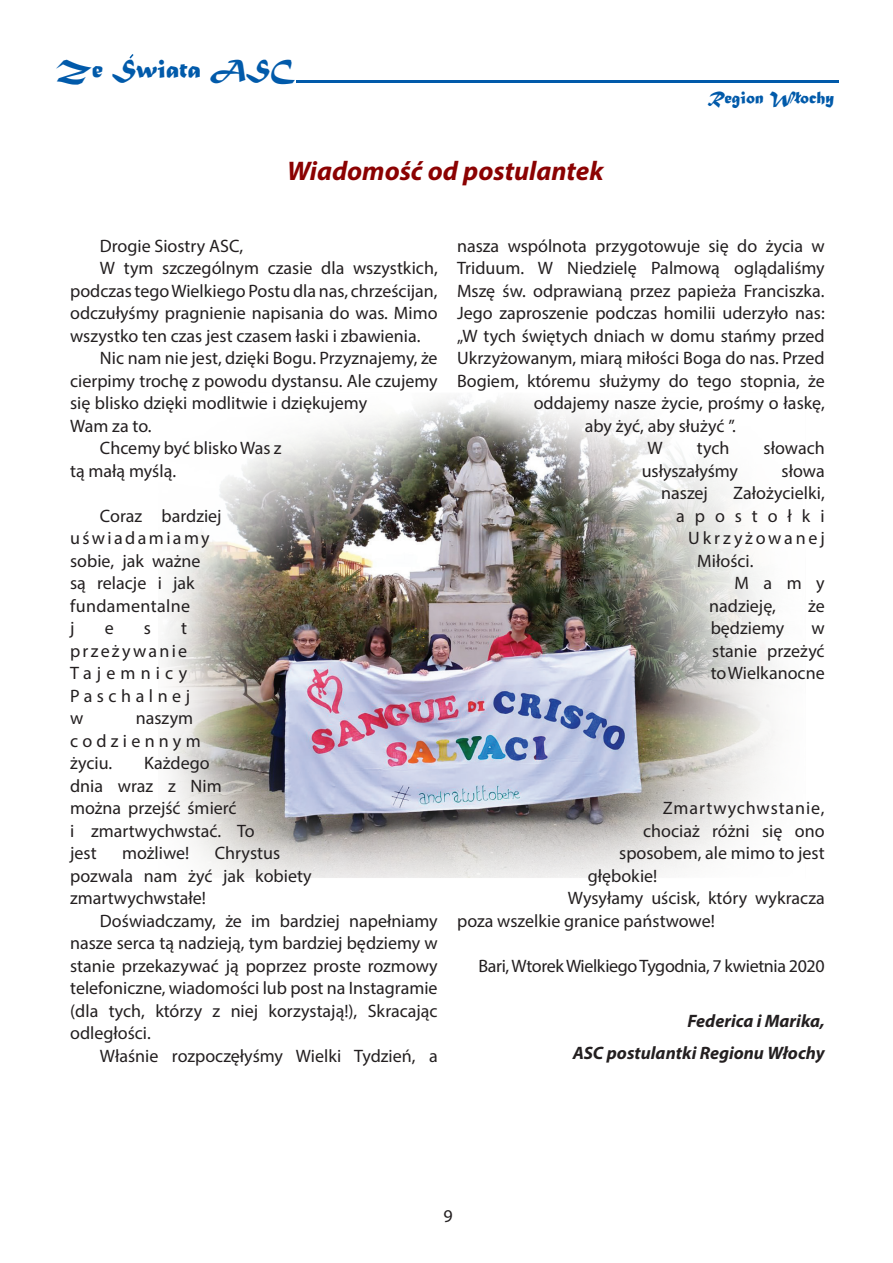
<style>
.page{position:relative;width:893px;height:1263px;background:#fff}
.page>*{position:absolute;margin:0;border:0;box-sizing:border-box;transform-origin:0 0}
.t1{font:italic 700 27px "Myriad Pro";color:#8b0202}
.t2{font:27px "Matura MT Script Capitals";color:#015aaa}
.t3{font:18px/22.5px "Myriad Pro";color:#231f20}
.t4{font:italic 700 18px/33px "Myriad Pro";color:#231f20;text-align:right}
.t5{font:18px "Myriad Pro";letter-spacing:-.02em;color:#231f20}
.t6{font:18px/22.5px "Myriad Pro";letter-spacing:.25em;color:#231f20}
.t7{font:18px/22.5px "Myriad Pro";letter-spacing:.125em;color:#231f20}
.t8{font:18px "Myriad Pro";letter-spacing:.05em;color:#231f20}
.t9{font:18px "Myriad Pro";letter-spacing:.155em;color:#231f20}
.t10{font:18px "Matura MT Script Capitals";color:#015aaa}
.t11{font:18px "Myriad Pro";letter-spacing:.55em;color:#231f20}
</style>
<div class="page">
<img style="left:164px;top:397px;width:612px;height:481px">
<svg style="left:297px;top:80px;width:542px;height:2px"></svg>
<svg style="left:129px;top:54px;width:5px;height:5px"></svg>
<svg style="left:794px;top:94px;width:8px;height:8px"></svg>
<h1 class="t2" style="left:56px;top:52px;width:240px">Ze Swiata ASC</h1>
<h1 class="t1" style="left:287px;top:154px;width:318px">Wiadomość od postulantek</h1>
<p class="t10" style="left:707px;top:86px;width:128px">Region Wlochy</p>
<p class="t3" style="left:100px;top:234px;width:145px">Drogie Siostry ASC,</p>
<p class="t3" style="left:100px;top:257px;width:339px">W tym szczególnym czasie dla wszystkich,</p>
<p class="t3" style="left:70px;top:279px;width:369px">podczas tego Wielkiego Postu dla nas, chrześcijan,</p>
<p class="t3" style="left:70px;top:302px;width:369px">odczułyśmy pragnienie napisania do was. Mimo</p>
<p class="t3" style="left:70px;top:324px;width:352px">wszystko ten czas jest czasem łaski i zbawienia.</p>
<p class="t3" style="left:100px;top:347px;width:339px">Nic nam nie jest, dzięki Bogu. Przyznajemy, że</p>
<p class="t3" style="left:70px;top:369px;width:369px">cierpimy trochę z powodu dystansu. Ale czujemy</p>
<p class="t3" style="left:70px;top:392px;width:299px">się blisko dzięki modlitwie i dziękujemy</p>
<p class="t3" style="left:70px;top:414px;width:83px">Wam za to.</p>
<p class="t3" style="left:100px;top:437px;width:183px">Chcemy być blisko Was z</p>
<p class="t3" style="left:70px;top:459px;width:107px">tą małą myślą.</p>
<p class="t3" style="left:70px;top:504px;width:153px;text-indent:30px">Coraz bardziej uświadamiamy sobie, jak ważne<br>są relacje i jak fundamentalne<br>j</p>
<p class="t6" style="left:70px;top:617px;width:121px;text-indent:111px">t przeżywanie<br>Tajemnicy<br>Paschalnej w</p>
<p class="t3" style="left:105px;top:617px;width:11px">e</p>
<p class="t3" style="left:144px;top:617px;width:9px">s</p>
<p class="t7" style="left:70px;top:707px;width:132px;text-indent:66px">naszym codziennym życiu.</p>
<p class="t3" style="left:70px;top:752px;width:186px;text-indent:74px">Każdego<br>dnia wraz z Nim można przejść śmierć<br>i zmartwychwstać. To jest</p>
<p class="t3" style="left:70px;top:842px;width:243px;text-indent:145px">Chrystus pozwala nam żyć jak kobiety zmartwychwstałe!</p>
<p class="t3" style="left:70px;top:909px;width:369px;text-align:justify;text-indent:30px">Doświadczamy, że im bardziej napełniamy nasze serca tą nadzieją, tym bardziej będziemy w stanie przekazywać ją poprzez proste rozmowy telefoniczne, wiadomości lub post na Instagramie (dla tych, którzy z niej korzystają!), Skracając odległości.</p>
<p class="t3" style="left:100px;top:1044px;width:339px">Właśnie rozpoczęłyśmy Wielki Tydzień, a</p>
<p class="t3" style="left:122px;top:842px;width:69px">możliwe!</p>
<p class="t3" style="left:457px;top:234px;width:369px">nasza wspólnota przygotowuje się do życia w</p>
<p class="t3" style="left:457px;top:257px;width:369px">Triduum. W Niedzielę Palmową oglądaliśmy</p>
<p class="t3" style="left:457px;top:279px;width:369px">Mszę św. odprawianą przez papieża Franciszka.</p>
<p class="t3" style="left:457px;top:302px;width:369px">Jego zaproszenie podczas homilii uderzyło nas:</p>
<p class="t3" style="left:457px;top:324px;width:369px">„W tych świętych dniach w domu stańmy przed</p>
<p class="t3" style="left:457px;top:347px;width:369px">Ukrzyżowanym, miarą miłości Boga do nas. Przed</p>
<p class="t3" style="left:457px;top:369px;width:369px">Bogiem, któremu służymy do tego stopnia, że</p>
<p class="t3" style="left:534px;top:392px;width:293px">oddajemy nasze życie, prośmy o łaskę,</p>
<p class="t3" style="left:585px;top:414px;width:153px">aby żyć, aby służyć ”.</p>
<p class="t3" style="left:647px;top:437px;width:17px">W</p>
<p class="t3" style="left:697px;top:437px;width:34px">tych</p>
<p class="t3" style="left:764px;top:437px;width:63px">słowach</p>
<p class="t3" style="left:642px;top:459px;width:98px">usłyszałyśmy</p>
<p class="t3" style="left:782px;top:459px;width:45px">słowa</p>
<p class="t3" style="left:661px;top:482px;width:48px">naszej</p>
<p class="t3" style="left:733px;top:482px;width:93px">Założycielki,</p>
<p class="t11" style="left:676px;top:504px;width:150px">apostołki</p>
<p class="t9" style="left:688px;top:527px;width:138px">Ukrzyżowanej</p>
<p class="t3" style="left:697px;top:549px;width:58px">Miłości.</p>
<p class="t3" style="left:734px;top:572px;width:92px">Mamy</p>
<p class="t3" style="left:709px;top:594px;width:68px">nadzieję,</p>
<p class="t3" style="left:808px;top:594px;width:18px">że</p>
<p class="t3" style="left:711px;top:617px;width:75px">będziemy</p>
<p class="t3" style="left:711px;top:617px;width:115px;text-align:justify;text-indent:101px">w stanie przeżyć to Wielkanocne</p>
<p class="t8" style="left:663px;top:797px;width:163px">Zmartwychwstanie,</p>
<p class="t3" style="left:643px;top:819px;width:183px">chociaż różni się ono</p>
<p class="t3" style="left:619px;top:842px;width:207px">sposobem, ale mimo to jest</p>
<p class="t3" style="left:588px;top:864px;width:71px">głębokie!</p>
<p class="t3" style="left:568px;top:887px;width:258px">Wysyłamy uścisk, który wykracza</p>
<p class="t3" style="left:457px;top:909px;width:259px">poza wszelkie granice państwowe!</p>
<p class="t5" style="left:478px;top:954px;width:348px">Bari, Wtorek Wielkiego Tygodnia, 7 kwietnia 2020</p>
<p class="t4" style="left:573px;top:1003px;width:253px">Federica i Marika,<br>ASC postulantki Regionu Włochy</p>
<p class="t3" style="left:443px;top:1205px;width:11px">9</p>
</div>
